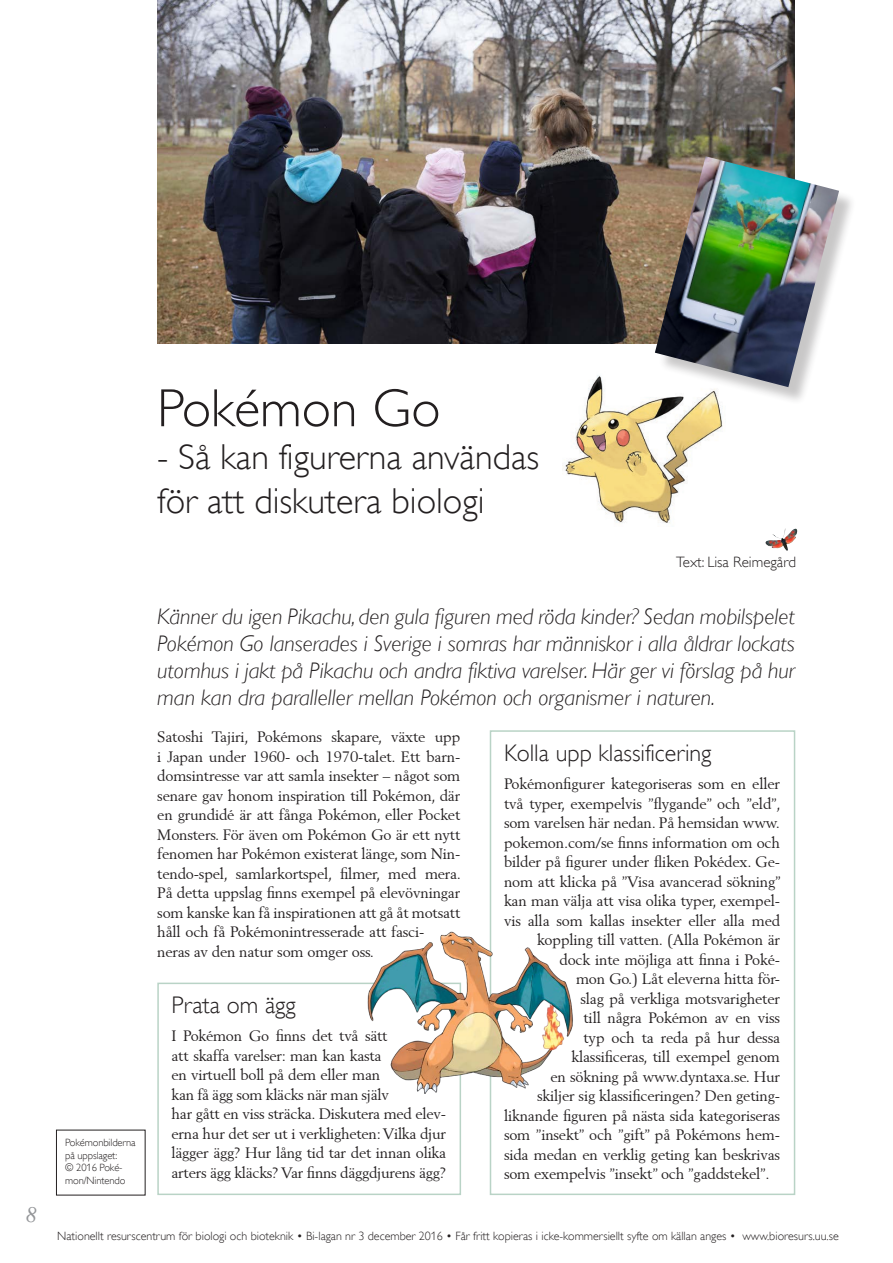
<style>
.page{position:relative;width:893px;height:1263px;background:#fff}
.page>*{position:absolute;margin:0;border:0;box-sizing:border-box;transform-origin:0 0}
.Rubrik_1{font:300 54px "Gill Alt One";color:#231f20}
.Rubrik_1-2{font:300 36px "Gill Alt One";color:#231f20}
.Mellanrubrik{font:300 24px "Gill Alt One";color:#231f20}
.Ingress{font:italic 300 22.5px/27px "Gill Alt One";color:#231f20;text-align:justify}
.t1{font:italic 21px "Berling";color:#939598}
.Bröd_u_indrag{font:15px/19.5px "Berling";letter-spacing:-.01em;color:#231f20}
.Byline{font:300 15px "Gill Alt One";color:#231f20}
.t2{font:300 12px "Gill Alt One";color:#231f20}
.Foto{font:300 10.5px/12.6px "Gill Alt One";letter-spacing:-.01em;color:#231f20}
</style>
<div class="page">
<img style="left:157px;top:0;width:638px;height:343px">
<img style="left:563px;top:375px;width:160px;height:148px">
<div style="left:658px;top:159px;width:199px;height:246px;background:#231f20;opacity:.25"></div>
<img style="left:655px;top:156px;width:184px;height:231px">
<div style="left:490px;top:730px;width:305px;height:465px;border:2px solid #b9d3c6"></div>
<div style="left:157px;top:982px;width:304px;height:213px;border:2px solid #b9d3c6"></div>
<img style="left:365px;top:925px;width:208px;height:169px">
<img style="left:765px;top:529px;width:20px;height:19px">
<h3 class="t1" style="left:25px;top:1202px;width:13px">8</h3>
<p class="Foto" style="left:65px;top:1136px;width:72px">Pokémonbilderna på uppslaget:</p>
<p class="Foto" style="left:65px;top:1161px;width:62px">© 2016 Poké&shy;mon/Nintendo</p>
<p class="Rubrik_1" style="left:157px;top:377px;width:285px">Pokémon Go</p>
<p class="Rubrik_1-2" style="left:157px;top:436px;width:384px">- Så kan figurerna användas</p>
<p class="Rubrik_1-2" style="left:157px;top:480px;width:329px">för att diskutera biologi</p>
<p class="Byline" style="left:676px;top:553px;width:121px">Text: Lisa Reimegård</p>
<p class="Ingress" style="left:157px;top:603px;width:639px">Känner du igen Pikachu, den gula figuren med röda kinder? Sedan mobilspelet Pokémon Go lanserades i Sverige i somras har människor i alla åldrar lockats utomhus i jakt på Pikachu och andra fiktiva varelser. Här ger vi förslag på hur man kan dra paralleller mellan Pokémon och organismer i naturen.</p>
<p class="Bröd_u_indrag" style="left:157px;top:727px;width:305px">Satoshi Tajiri, Pokémons skapare, växte upp i Japan under 1960- och 1970-talet. Ett barn&shy;domsintresse var att samla insekter – något som senare gav honom inspiration till Pokémon, där en grundidé är att fånga Pokémon, eller Pocket Monsters. För även om Pokémon Go är ett nytt fenomen har Pokémon existerat länge, som Nin&shy;tendo-spel, samlarkortspel, filmer, med mera.<br>På detta uppslag finns exempel på elevövningar som kanske kan få inspirationen att gå åt motsatt håll och få Pokémonintresserade att fasci-<br>neras av den natur som omger oss.</p>
<p class="Mellanrubrik" style="left:504px;top:739px;width:209px">Kolla upp klassificering</p>
<p class="Bröd_u_indrag" style="left:504px;top:774px;width:277px">Pokémonfigurer kategoriseras som en eller</p>
<p class="Bröd_u_indrag" style="left:504px;top:793px;width:278px">två typer, exempelvis ”flygande” och ”eld”,</p>
<p class="Bröd_u_indrag" style="left:504px;top:813px;width:278px">som varelsen här nedan. På hemsidan www.</p>
<p class="Bröd_u_indrag" style="left:504px;top:832px;width:277px">pokemon.com/se finns information om och</p>
<p class="Bröd_u_indrag" style="left:504px;top:852px;width:277px">bilder på figurer under fliken Pokédex. Ge-</p>
<p class="Bröd_u_indrag" style="left:504px;top:871px;width:278px">nom att klicka på ”Visa avancerad sökning”</p>
<p class="Bröd_u_indrag" style="left:504px;top:891px;width:277px">kan man välja att visa olika typer, exempel-</p>
<p class="Bröd_u_indrag" style="left:504px;top:910px;width:278px">vis alla som kallas insekter eller alla med</p>
<p class="Bröd_u_indrag" style="left:537px;top:930px;width:245px">koppling till vatten. (Alla Pokémon är</p>
<p class="Bröd_u_indrag" style="left:559px;top:949px;width:222px">dock inte möjliga att finna i Poké-</p>
<p class="Bröd_u_indrag" style="left:576px;top:969px;width:205px">mon Go.) Låt eleverna hitta för-</p>
<p class="Bröd_u_indrag" style="left:580px;top:988px;width:201px">slag på verkliga motsvarigheter</p>
<p class="Bröd_u_indrag" style="left:583px;top:1008px;width:198px">till några Pokémon av en viss</p>
<p class="Bröd_u_indrag" style="left:583px;top:1027px;width:198px">typ och ta reda på hur dessa</p>
<p class="Bröd_u_indrag" style="left:571px;top:1047px;width:210px">klassificeras, till exempel genom</p>
<p class="Bröd_u_indrag" style="left:550px;top:1066px;width:231px">en sökning på www.dyntaxa.se. Hur</p>
<p class="Bröd_u_indrag" style="left:537px;top:1086px;width:244px">skiljer sig klassificeringen? Den geting-</p>
<p class="Bröd_u_indrag" style="left:504px;top:1105px;width:277px">liknande figuren på nästa sida kategoriseras</p>
<p class="Bröd_u_indrag" style="left:504px;top:1125px;width:277px">som ”insekt” och ”gift” på Pokémons hem-</p>
<p class="Bröd_u_indrag" style="left:504px;top:1144px;width:277px">sida medan en verklig geting kan beskrivas</p>
<p class="Bröd_u_indrag" style="left:504px;top:1164px;width:267px">som exempelvis ”insekt” och ”gaddstekel”.</p>
<p class="Mellanrubrik" style="left:172px;top:991px;width:126px">Prata om ägg</p>
<p class="Bröd_u_indrag" style="left:172px;top:1026px;width:276px">I Pokémon Go finns det två sätt<br>att skaffa varelser: man kan kasta<br>en virtuell boll på dem eller man<br>kan få ägg som kläcks när man själv<br>har gått en viss sträcka. Diskutera med elev&shy;erna hur det ser ut i verkligheten: Vilka djur lägger ägg? Hur lång tid tar det innan olika arters ägg kläcks? Var finns däggdjurens ägg?</p>
<p class="t2" style="left:57px;top:1229px;width:783px">Nationellt resurscentrum för biologi och bioteknik • Bi-lagan nr 3 december 2016 • Får fritt kopieras i icke-kommersiellt syfte om källan anges • www.bioresurs.uu.se</p>
</div>
